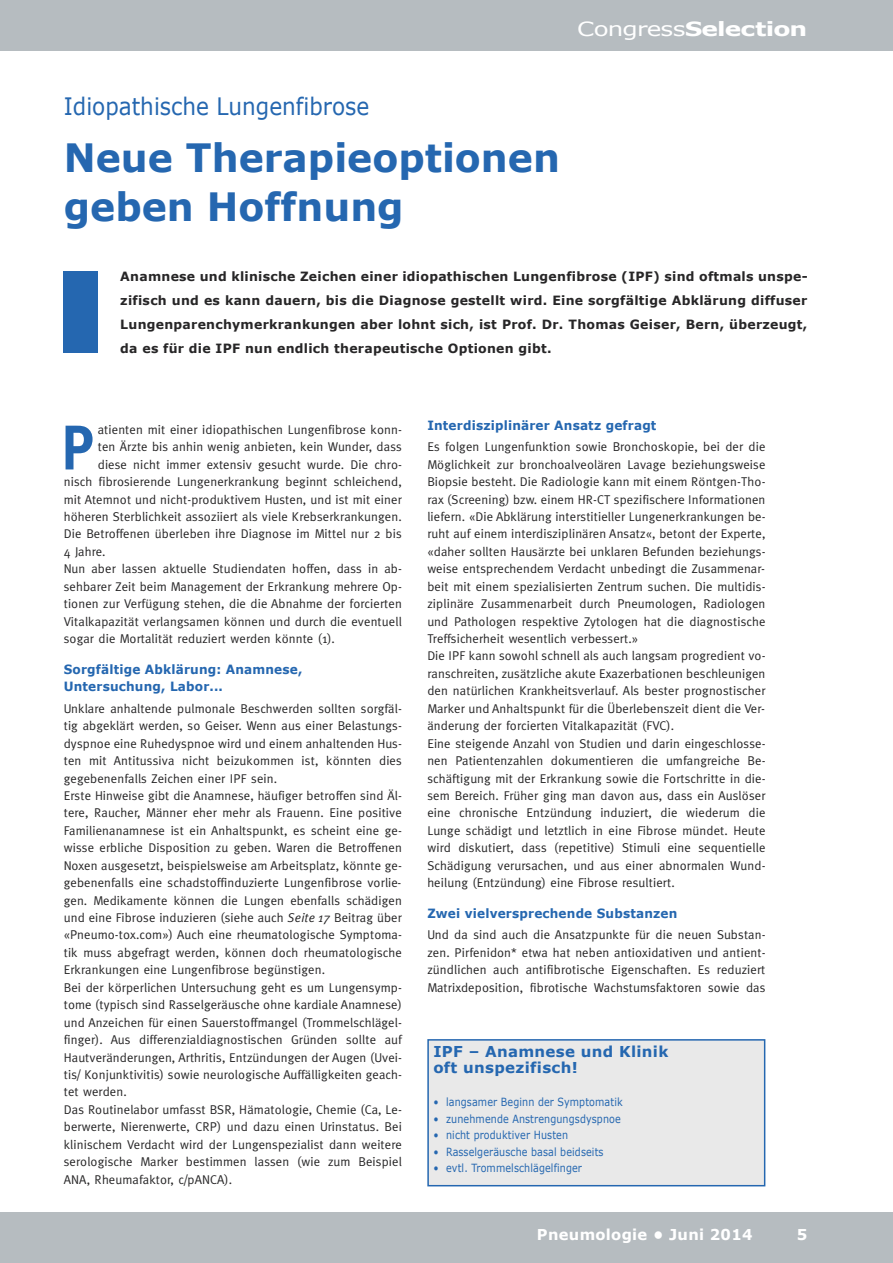
<style>
.page{position:relative;width:893px;height:1263px;background:#fff}
.page>*{position:absolute;margin:0;border:0;box-sizing:border-box;transform-origin:0 0}
.t1{font:700 63px "Meta Plus";color:#2567b0;scale:.9 1}
.t2{font:700 39px/48.8px "Verdana";color:#2567b0}
.t3{font:24px "Verdana";color:#2567b0;scale:.9 1}
.t4{font:700 19.5px "Verdana";letter-spacing:-.035em;color:#fff;scale:1.28 1}
.t5{font:700 15px/16.5px "Verdana";letter-spacing:.02em;color:#2567b0}
.t6{font:700 15px "Verdana";letter-spacing:.02em;color:#fff}
.t7{font:12.75px/17.4px "Meta Plus";letter-spacing:.01em;color:#272627}
.t8{font:700 12.75px/24px "Verdana";letter-spacing:.02em;color:#272627;text-align:justify}
.t9{font:700 12.75px/17.4px "Verdana";letter-spacing:.015em;color:#2567b0;scale:.95 1}
.t10{font:11.25px "Verdana";letter-spacing:.015em;color:#2567b0;scale:.85 1}
.s1{font-weight:400}
.s2{font-family:"Meta Plus Normal";font-style:italic}
</style>
<div class="page">
<div style="left:0;top:0;width:893px;height:51px;background:#b6bcc0"></div>
<div style="left:0;top:1212px;width:893px;height:51px;background:#b6bcc0"></div>
<div style="left:64px;top:271px;width:34px;height:82px;background:#2567b0"></div>
<div style="left:429px;top:1040px;width:335px;height:145px;background:#e9e9e9"></div>
<div style="left:427px;top:1039px;width:338px;height:147px;border:2px solid #2567b0"></div>
<h3 class="t4" style="left:577px;top:17px;width:181px"><span class="s1">Congress</span>Selection</h3>
<h3 class="t3" style="left:64px;top:91px;width:341px">Idiopathische Lungenfibrose</h3>
<h2 class="t2" style="left:64px;top:132px;width:498px">Neue Therapieoptionen geben Hoffnung</h2>
<p class="t8" style="left:120px;top:264px;width:689px">Anamnese und klinische Zeichen einer idiopathischen Lungenfibrose (IPF) sind oftmals unspe&shy;zifisch und es kann dauern, bis die Diagnose gestellt wird. Eine sorgfältige Abklärung diffuser Lungenparenchymerkrankungen aber lohnt sich, ist Prof. Dr. Thomas Geiser, Bern, überzeugt, da es für die IPF nun endlich therapeutische Optionen gibt.</p>
<p class="t7" style="left:98px;top:421px;width:306px">atienten mit einer idiopathischen Lungenfibrose konn-</p>
<p class="t7" style="left:98px;top:438px;width:306px">ten Ärzte bis anhin wenig anbieten, kein Wunder, dass</p>
<p class="t7" style="left:98px;top:456px;width:306px">diese nicht immer extensiv gesucht wurde. Die chro-</p>
<p class="t7" style="left:64px;top:473px;width:340px">nisch fibrosierende Lungenerkrankung beginnt schleichend,</p>
<p class="t7" style="left:64px;top:490px;width:340px">mit Atemnot und nicht-produktivem Husten, und ist mit einer</p>
<p class="t7" style="left:64px;top:508px;width:340px">höheren Sterblichkeit assoziiert als viele Krebserkrankungen.</p>
<p class="t7" style="left:64px;top:525px;width:340px">Die Betroffenen überleben ihre Diagnose im Mittel nur 2 bis</p>
<p class="t7" style="left:64px;top:543px;width:43px">4 Jahre.</p>
<p class="t7" style="left:64px;top:560px;width:340px">Nun aber lassen aktuelle Studiendaten hoffen, dass in ab-</p>
<p class="t7" style="left:64px;top:578px;width:340px">sehbarer Zeit beim Management der Erkrankung mehrere Op-</p>
<p class="t7" style="left:64px;top:595px;width:340px">tionen zur Verfügung stehen, die die Abnahme der forcierten</p>
<p class="t7" style="left:64px;top:612px;width:340px">Vitalkapazität verlangsamen können und durch die eventuell</p>
<p class="t7" style="left:64px;top:630px;width:273px">sogar die Mortalität reduziert werden könnte (1).</p>
<p class="t9" style="left:64px;top:660px;width:253px">Sorgfältige Abklärung: Anamnese,<br>Untersuchung, Labor...</p>
<p class="t7" style="left:64px;top:700px;width:340px">Unklare anhaltende pulmonale Beschwerden sollten sorgfäl&shy;tig abgeklärt werden, so Geiser. Wenn aus einer Belastungs&shy;dyspnoe eine Ruhedyspnoe wird und einem anhaltenden Hus&shy;ten mit Antitussiva nicht beizukommen ist, könnten dies gegebenenfalls Zeichen einer IPF sein.<br>Erste Hinweise gibt die Anamnese, häufiger betroffen sind Äl&shy;tere, Raucher, Männer eher mehr als Frauenn. Eine positive Familienanamnese ist ein Anhaltspunkt, es scheint eine ge&shy;wisse erbliche Disposition zu geben. Waren die Betroffenen Noxen ausgesetzt, beispielsweise am Arbeitsplatz, könnte ge&shy;gebenenfalls eine schadstoffinduzierte Lungenfibrose vorlie&shy;gen. Medikamente können die Lungen ebenfalls schädigen und eine Fibrose induzieren (siehe auch <span class="s2">Seite 17</span> Beitrag über «Pneumo-tox.com») Auch eine rheumatologische Symptoma&shy;tik muss abgefragt werden, können doch rheumatologische Erkrankungen eine Lungenfibrose begünstigen.<br>Bei der körperlichen Untersuchung geht es um Lungensymp&shy;tome (typisch sind Rasselgeräusche ohne kardiale Anamnese) und Anzeichen für einen Sauerstoffmangel (Trommelschlägel&shy;finger). Aus differenzialdiagnostischen Gründen sollte auf Hautveränderungen, Arthritis, Entzündungen der Augen (Uvei&shy;tis/ Konjunktivitis) sowie neurologische Auffälligkeiten geach&shy;tet werden.<br>Das Routinelabor umfasst BSR, Hämatologie, Chemie (Ca, Le&shy;berwerte, Nierenwerte, CRP) und dazu einen Urinstatus. Bei klinischem Verdacht wird der Lungenspezialist dann weitere serologische Marker bestimmen lassen (wie zum Beispiel ANA, Rheumafaktor, c/pANCA).</p>
<h1 class="t1" style="left:61px;top:411px;width:38px">P</h1>
<p class="t9" style="left:427px;top:416px;width:243px">Interdisziplinärer Ansatz gefragt</p>
<p class="t7" style="left:427px;top:438px;width:340px">Es folgen Lungenfunktion sowie Bronchoskopie, bei der die Möglichkeit zur bronchoalveolären Lavage beziehungsweise Biopsie besteht. Die Radiologie kann mit einem Röntgen-Tho&shy;rax (Screening) bzw. einem HR-CT spezifischere Informationen liefern. «Die Abklärung interstitieller Lungenerkrankungen be&shy;ruht auf einem interdisziplinären Ansatz«, betont der Experte, «daher sollten Hausärzte bei unklaren Befunden beziehungs&shy;weise entsprechendem Verdacht unbedingt die Zusammenar&shy;beit mit einem spezialisierten Zentrum suchen. Die multidis&shy;ziplinäre Zusammenarbeit durch Pneumologen, Radiologen und Pathologen respektive Zytologen hat die diagnostische Treffsicherheit wesentlich verbessert.»<br>Die IPF kann sowohl schnell als auch langsam progredient vo&shy;ranschreiten, zusätzliche akute Exazerbationen beschleunigen den natürlichen Krankheitsverlauf. Als bester prognostischer Marker und Anhaltspunkt für die Überlebenszeit dient die Ver&shy;änderung der forcierten Vitalkapazität (FVC).<br>Eine steigende Anzahl von Studien und darin eingeschlosse&shy;nen Patientenzahlen dokumentieren die umfangreiche Be&shy;schäftigung mit der Erkrankung sowie die Fortschritte in die&shy;sem Bereich. Früher ging man davon aus, dass ein Auslöser eine chronische Entzündung induziert, die wiederum die Lunge schädigt und letztlich in eine Fibrose mündet. Heute wird diskutiert, dass (repetitive) Stimuli eine sequentielle Schädigung verursachen, und aus einer abnormalen Wund&shy;heilung (Entzündung) eine Fibrose resultiert.</p>
<p class="t9" style="left:427px;top:904px;width:265px">Zwei vielversprechende Substanzen</p>
<p class="t7" style="left:427px;top:926px;width:340px;text-align:justify">Und da sind auch die Ansatzpunkte für die neuen Substan&shy;zen. Pirfenidon* etwa hat neben antioxidativen und antient&shy;zündlichen auch antifibrotische Eigenschaften. Es reduziert Matrixdeposition, fibrotische Wachstumsfaktoren sowie das</p>
<p class="t5" style="left:433px;top:1042px;width:237px">IPF – Anamnese und Klinik oft unspezifisch!</p>
<p class="t10" style="left:433px;top:1095px;width:224px">• langsamer Beginn der Symptomatik</p>
<p class="t10" style="left:433px;top:1111px;width:222px">• zunehmende Anstrengungsdyspnoe</p>
<p class="t10" style="left:433px;top:1128px;width:160px">• nicht produktiver Husten</p>
<p class="t10" style="left:433px;top:1144px;width:202px">• Rasselgeräusche basal beidseits</p>
<p class="t10" style="left:433px;top:1161px;width:176px">• evtl. Trommelschlägelfinger</p>
<p class="t6" style="left:537px;top:1225px;width:217px">Pneumologie • Juni 2014</p>
<p class="t6" style="left:797px;top:1225px;width:12px">5</p>
</div>
